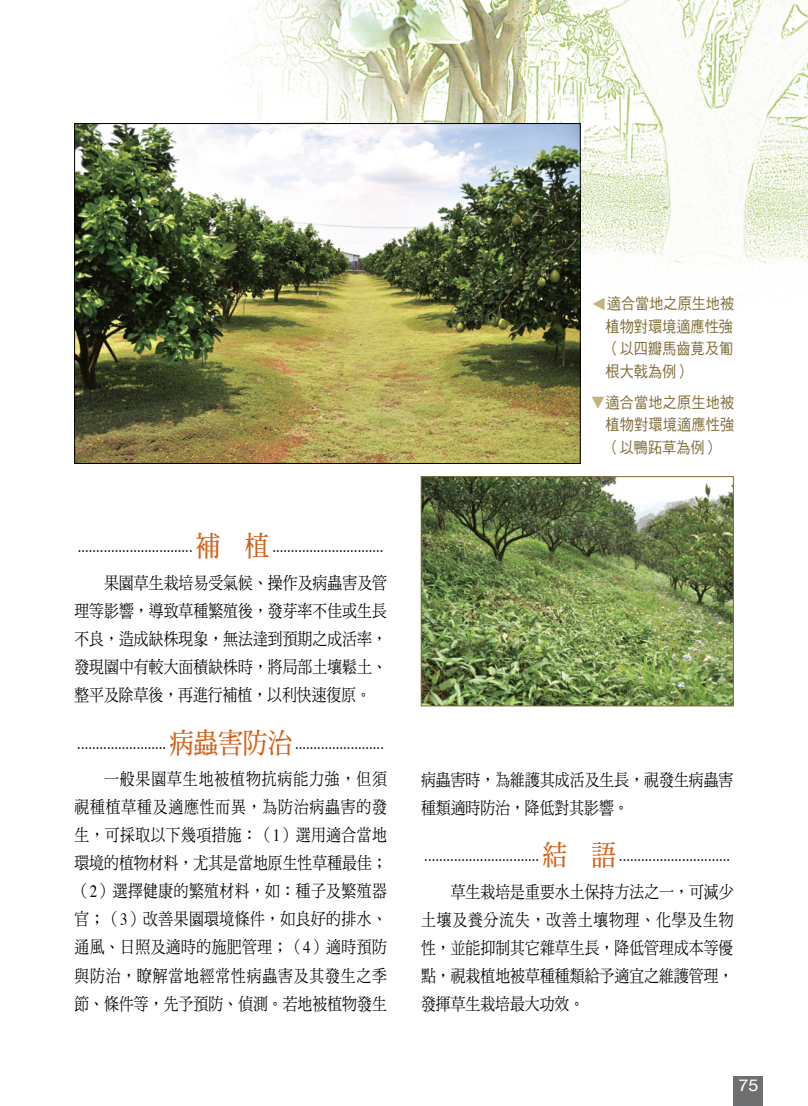
<style>
.page{position:relative;width:808px;height:1106px;background:#fff}
.page>*{position:absolute;margin:0;border:0;box-sizing:border-box;transform-origin:0 0}
.內文{font:17.25px/28px "DF Ming Std W5";letter-spacing:.005em;color:#000;text-align:justify;scale:.86 1}
.中標{font:17.25px "Times";color:#000;scale:.86 1}
.t1{font:16.2px "Helvetica Neue";color:#fff;scale:1.11 1}
.圖說{font:15.75px/22.5px "DF Hei Std W5";color:#816e3b;text-align:justify;scale:.9 1}
.圖說-2{font:15.75px "DF Hei Std W5";color:#c4b37b;scale:.9 1}
.s1{font-family:"DF Ming Std W7";font-size:28.5px;color:#d3611b}
.s2{font-family:"Times"}
</style>
<div class="page">
<div style="left:733px;top:1076px;width:30px;height:30px;background:#6d6f71"></div>
<img style="left:224px;top:0;width:584px;height:412px">
<img style="left:76px;top:125px;width:502px;height:336px">
<img style="left:423px;top:478px;width:308px;height:226px">
<div style="left:421px;top:476px;width:312px;height:230px;border:1px solid #816e3b"></div>
<p class="圖說-2" style="left:590px;top:311px;width:17px;rotate:-90deg">▲</p>
<p class="圖說" style="left:605px;top:292px;width:145px">適合當地之原生地被植物對環境適應性強（以四瓣馬齒莧及匍根大戟為例）</p>
<p class="圖說-2" style="left:605px;top:411px;width:17px;rotate:-180deg">▲</p>
<p class="圖說" style="left:605px;top:391px;width:145px">適合當地之原生地被植物對環境適應性強（以鴨跖草為例）</p>
<p class="中標" style="left:78px;top:530px;width:357px">............................... <span class="s1">補 植</span> ..............................</p>
<p class="內文" style="left:74px;top:568px;width:365px;text-indent:30px">果園草生栽培易受氣候、操作及病蟲害及管理等影響，導致草種繁殖後，發芽率不佳或生長不良，造成缺株現象，無法達到預期之成活率，發現園中有較大面積缺株時，將局部土壤鬆土、整平及除草後，再進行補植，以利快速復原。</p>
<p class="中標" style="left:77px;top:726px;width:358px">........................ <span class="s1">病蟲害防治</span> ........................</p>
<p class="內文" style="left:74px;top:764px;width:365px;text-indent:30px">一般果園草生地被植物抗病能力強，但須視種植草種及適應性而異，為防治病蟲害的發生，可採取以下幾項措施：（<span class="s2">1</span>）選用適合當地環境的植物材料，尤其是當地原生性草種最佳；（<span class="s2">2</span>）選擇健康的繁殖材料，如：種子及繁殖器官；（<span class="s2">3</span>）改善果園環境條件，如良好的排水、通風、日照及適時的施肥管理；（<span class="s2">4</span>）適時預防與防治，瞭解當地經常性病蟲害及其發生之季節、條件等，先予預防、偵測。若地被植物發生</p>
<p class="內文" style="left:421px;top:765px;width:365px">病蟲害時，為維護其成活及生長，視發生病蟲害種類適時防治，降低對其影響。</p>
<p class="中標" style="left:424px;top:839px;width:357px">............................... <span class="s1">結 語</span> ..............................</p>
<p class="內文" style="left:421px;top:877px;width:365px;text-indent:30px">草生栽培是重要水土保持方法之一，可減少土壤及養分流失，改善土壤物理、化學及生物性，並能抑制其它雜草生長，降低管理成本等優點，視栽植地被草種種類給予適宜之維護管理，發揮草生栽培最大功效。</p>
<p class="t1" style="left:738px;top:1075px;width:20px">75</p>
</div>
